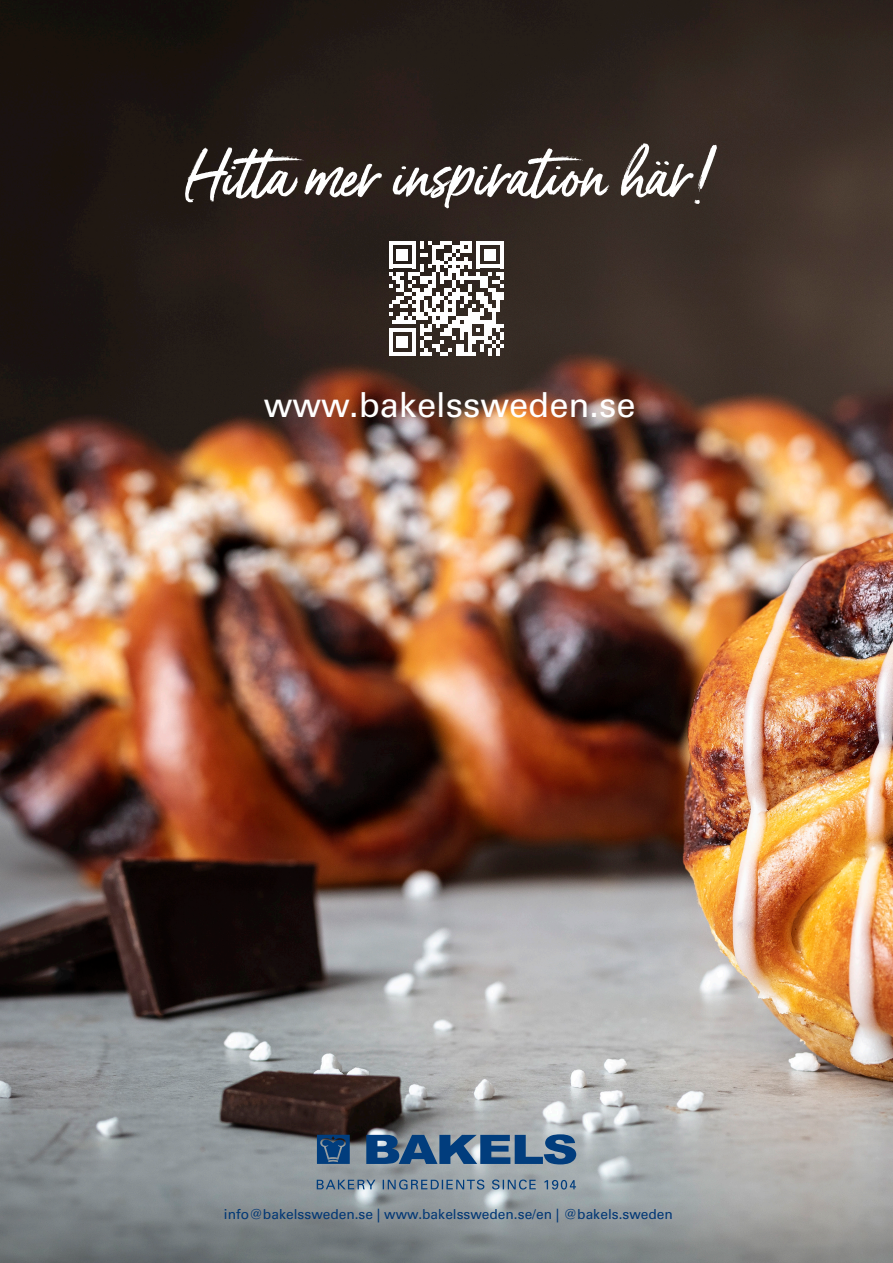
<style>
.page{position:relative;width:893px;height:1263px;background:#fff}
.page>*{position:absolute;margin:0;border:0;box-sizing:border-box;transform-origin:0 0}
.Script{font:65.55px "Gotcha";color:#fff}
.Script-2{font:34.5px "Univers LT Std";color:#fff}
.t1{font:13.8px "Univers LT Std";color:#013775}
</style>
<div class="page">
<img style="left:0;top:0;width:893px;height:1263px">
<svg style="left:388px;top:241px;width:115px;height:115px"></svg>
<svg style="left:317px;top:1135px;width:33px;height:29px"></svg>
<svg style="left:366px;top:1134px;width:210px;height:30px;background:#416891"></svg>
<svg style="left:317px;top:1179px;width:259px;height:10px;background:#73899c"></svg>
<p class="Script" style="left:186px;top:131px;width:529px">Hitta mer inspiration här!</p>
<p class="Script-2" style="left:264px;top:384px;width:373px">www.bakelssweden.se</p>
<p class="t1" style="left:224px;top:1205px;width:450px">info@bakelssweden.se | www.bakelssweden.se/en | @bakels.sweden</p>
</div>
